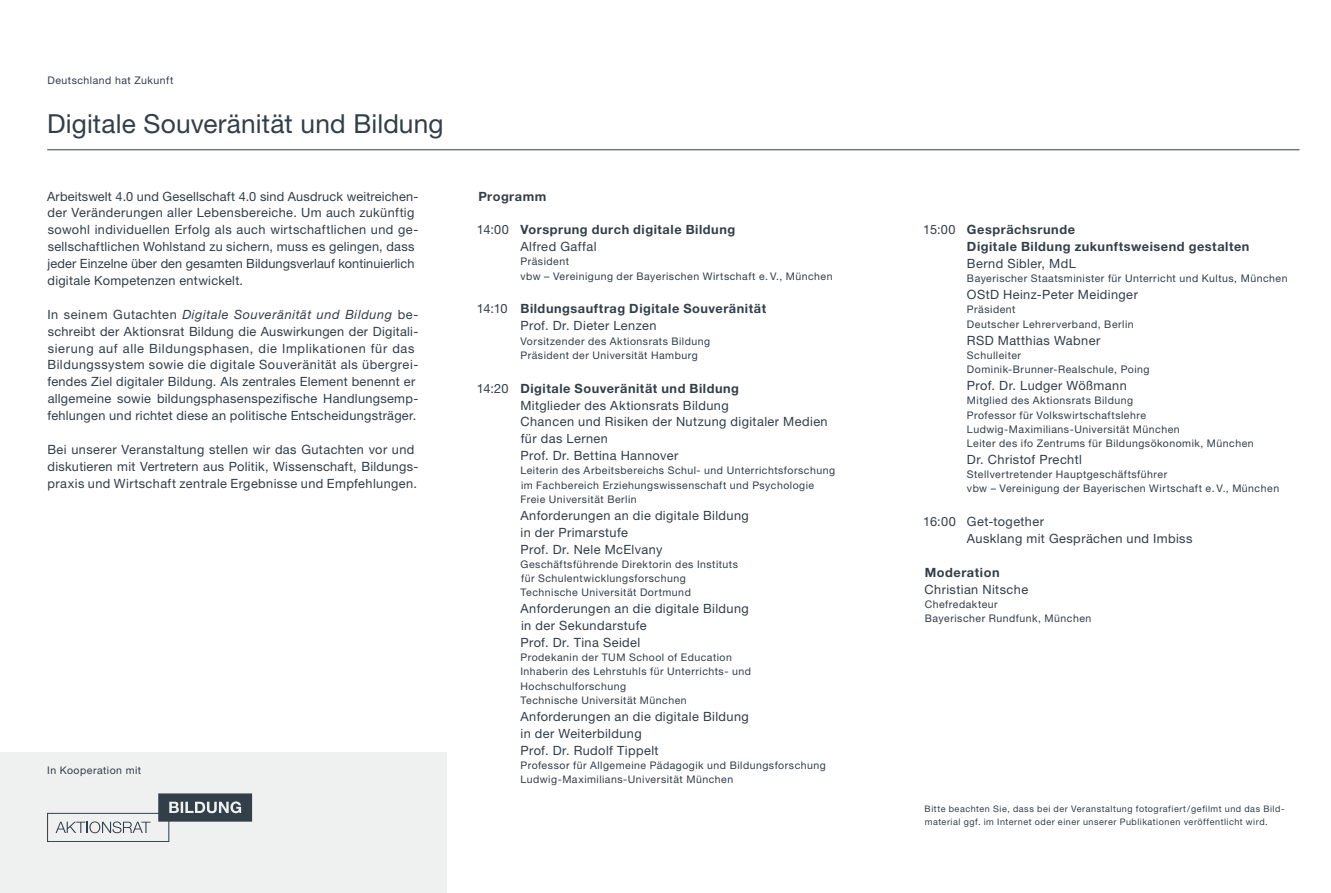
<style>
.page{position:relative;width:1331px;height:893px;background:#fff}
.page>*{position:absolute;margin:0;border:0;box-sizing:border-box;transform-origin:0 0}
.t1{font:26.25px "Helvetica Neue LT Pro";letter-spacing:.005em;color:#323e48}
.t2{font:12.75px/17px "Helvetica Neue LT Pro";letter-spacing:.03em;color:#323e48}
.t3{font:700 12.75px/17px "Helvetica Neue LT Pro";letter-spacing:.04em;color:#323e48}
.t4{font:italic 12.75px "Helvetica Neue";letter-spacing:.045em;color:#323e48}
.t5{font:10.5px/14.2px "Helvetica Neue LT Pro";letter-spacing:.05em;color:#323e48}
.t6{font:9px/12.8px "Helvetica Neue LT Pro";letter-spacing:.06em;color:#323e48}
.s1{font-family:"Helvetica Neue LT Pro";font-style:normal}
.s2{font-weight:400}
.s3{font-weight:700}
</style>
<div class="page">
<hr style="left:47px;top:150px;width:1252px;height:1px;background:#323e48">
<hr style="left:1330px;top:0;width:1px;height:893px;background:#eff0f0">
<div style="left:0;top:753px;width:446px;height:140px;background:#eff0f0"></div>
<div style="left:47px;top:813px;width:122px;height:29px;border:1px solid #323e48"></div>
<svg style="left:56px;top:821px;width:95px;height:12px"></svg>
<svg style="left:158px;top:793px;width:94px;height:29px;background:#545e66"></svg>
<p class="t5" style="left:47px;top:73px;width:127px">Deutschland hat Zukunft</p>
<h1 class="t1" style="left:47px;top:108px;width:398px">Digitale Souveränität und Bildung</h1>
<p class="t2" style="left:47px;top:187px;width:373px">Arbeitswelt 4.0 und Gesellschaft 4.0 sind Ausdruck weitreichen&shy;der Veränderungen aller Lebensbereiche. Um auch zukünftig sowohl individuellen Erfolg als auch wirtschaftlichen und ge&shy;sellschaftlichen Wohlstand zu sichern, muss es gelingen, dass jeder Einzelne über den gesamten Bildungsverlauf kontinuierlich digitale Kompetenzen entwickelt.</p>
<p class="t4" style="left:48px;top:307px;width:372px"><span class="s1">In seinem Gutachten</span> Digitale Souveränität und Bildung <span class="s1">be-</span></p>
<p class="t2" style="left:47px;top:322px;width:372px">schreibt der Aktionsrat Bildung die Auswirkungen der Digitali&shy;sierung auf alle Bildungsphasen, die Implikationen für das Bildungssystem sowie die digitale Souveränität als übergrei&shy;fendes Ziel digitaler Bildung. Als zentrales Element benennt er allgemeine sowie bildungsphasenspezifische Handlungsemp&shy;fehlungen und richtet diese an politische Entscheidungsträger.</p>
<p class="t2" style="left:47px;top:440px;width:372px">Bei unserer Veranstaltung stellen wir das Gutachten vor und diskutieren mit Vertretern aus Politik, Wissenschaft, Bildungs&shy;praxis und Wirtschaft zentrale Ergebnisse und Empfehlungen.</p>
<p class="t5" style="left:47px;top:763px;width:96px">In Kooperation mit</p>
<p class="t3" style="left:478px;top:187px;width:69px">Programm</p>
<p class="t3" style="left:520px;top:221px;width:216px;text-indent:-44px"><span class="s2">14:00</span> Vorsprung durch digitale Bildung<br><span class="s2">Alfred Gaffal</span></p>
<p class="t5" style="left:520px;top:254px;width:314px">Präsident<br>vbw – Vereinigung der Bayerischen Wirtschaft e. V., München</p>
<p class="t3" style="left:520px;top:300px;width:247px;text-indent:-44px"><span class="s2">14:10</span> Bildungsauftrag Digitale Souveränität<br><span class="s2">Prof. Dr. Dieter Lenzen</span></p>
<p class="t5" style="left:520px;top:333px;width:191px">Vorsitzender des Aktionsrats Bildung<br>Präsident der Universität Hamburg</p>
<p class="t2" style="left:520px;top:379px;width:309px;text-indent:-44px">14:20 <span class="s3">Digitale Souveränität und Bildung<br></span>Mitglieder des Aktionsrats Bildung<br>Chancen und Risiken der Nutzung digitaler Medien für das Lernen<br>Prof. Dr. Bettina Hannover</p>
<p class="t5" style="left:520px;top:463px;width:316px">Leiterin des Arbeitsbereichs Schul- und Unterrichtsforschung im Fachbereich Erziehungswissenschaft und Psychologie<br>Freie Universität Berlin</p>
<p class="t2" style="left:520px;top:506px;width:230px">Anforderungen an die digitale Bildung in der Primarstufe<br>Prof. Dr. Nele McElvany</p>
<p class="t5" style="left:520px;top:557px;width:219px">Geschäftsführende Direktorin des Instituts für Schulentwicklungsforschung<br>Technische Universität Dortmund</p>
<p class="t2" style="left:520px;top:600px;width:230px">Anforderungen an die digitale Bildung in der Sekundarstufe<br>Prof. Dr. Tina Seidel</p>
<p class="t5" style="left:520px;top:650px;width:232px">Prodekanin der TUM School of Education Inhaberin des Lehrstuhls für Unterrichts- und Hochschulforschung<br>Technische Universität München</p>
<p class="t2" style="left:520px;top:707px;width:230px">Anforderungen an die digitale Bildung in der Weiterbildung<br>Prof. Dr. Rudolf Tippelt</p>
<p class="t5" style="left:520px;top:758px;width:307px">Professor für Allgemeine Pädagogik und Bildungsforschung<br>Ludwig-Maximilians-Universität München</p>
<p class="t3" style="left:967px;top:221px;width:284px;text-indent:-44px"><span class="s2">15:00</span> Gesprächsrunde<br>Digitale Bildung zukunftsweisend gestalten</p>
<p class="t2" style="left:967px;top:255px;width:110px">Bernd Sibler, MdL</p>
<p class="t5" style="left:967px;top:271px;width:322px">Bayerischer Staatsminister für Unterricht und Kultus, München</p>
<p class="t2" style="left:967px;top:286px;width:172px">OStD Heinz-Peter Meidinger</p>
<p class="t5" style="left:967px;top:302px;width:168px">Präsident<br>Deutscher Lehrerverband, Berlin</p>
<p class="t2" style="left:967px;top:331px;width:135px">RSD Matthias Wabner</p>
<p class="t5" style="left:967px;top:348px;width:184px">Schulleiter<br>Dominik-Brunner-Realschule, Poing</p>
<p class="t2" style="left:967px;top:377px;width:161px">Prof. Dr. Ludger Wößmann</p>
<p class="t5" style="left:967px;top:393px;width:288px">Mitglied des Aktionsrats Bildung<br>Professor für Volkswirtschaftslehre Ludwig-Maximilians-Universität München<br>Leiter des ifo Zentrums für Bildungsökonomik, München</p>
<p class="t2" style="left:967px;top:451px;width:116px">Dr. Christof Prechtl</p>
<p class="t5" style="left:967px;top:467px;width:314px">Stellvertretender Hauptgeschäftsführer<br>vbw – Vereinigung der Bayerischen Wirtschaft e. V., München</p>
<p class="t2" style="left:967px;top:513px;width:227px;text-indent:-44px">16:00 Get-together<br>Ausklang mit Gesprächen und Imbiss</p>
<p class="t3" style="left:925px;top:563px;width:76px">Moderation</p>
<p class="t2" style="left:925px;top:580px;width:105px">Christian Nitsche</p>
<p class="t5" style="left:925px;top:597px;width:168px">Chefredakteur<br>Bayerischer Rundfunk, München</p>
<p class="t6" style="left:925px;top:802px;width:361px">Bitte beachten Sie, dass bei der Veranstaltung fotografiert/gefilmt und das Bild&shy;material ggf. im Internet oder einer unserer Publikationen veröffentlicht wird.</p>
</div>
